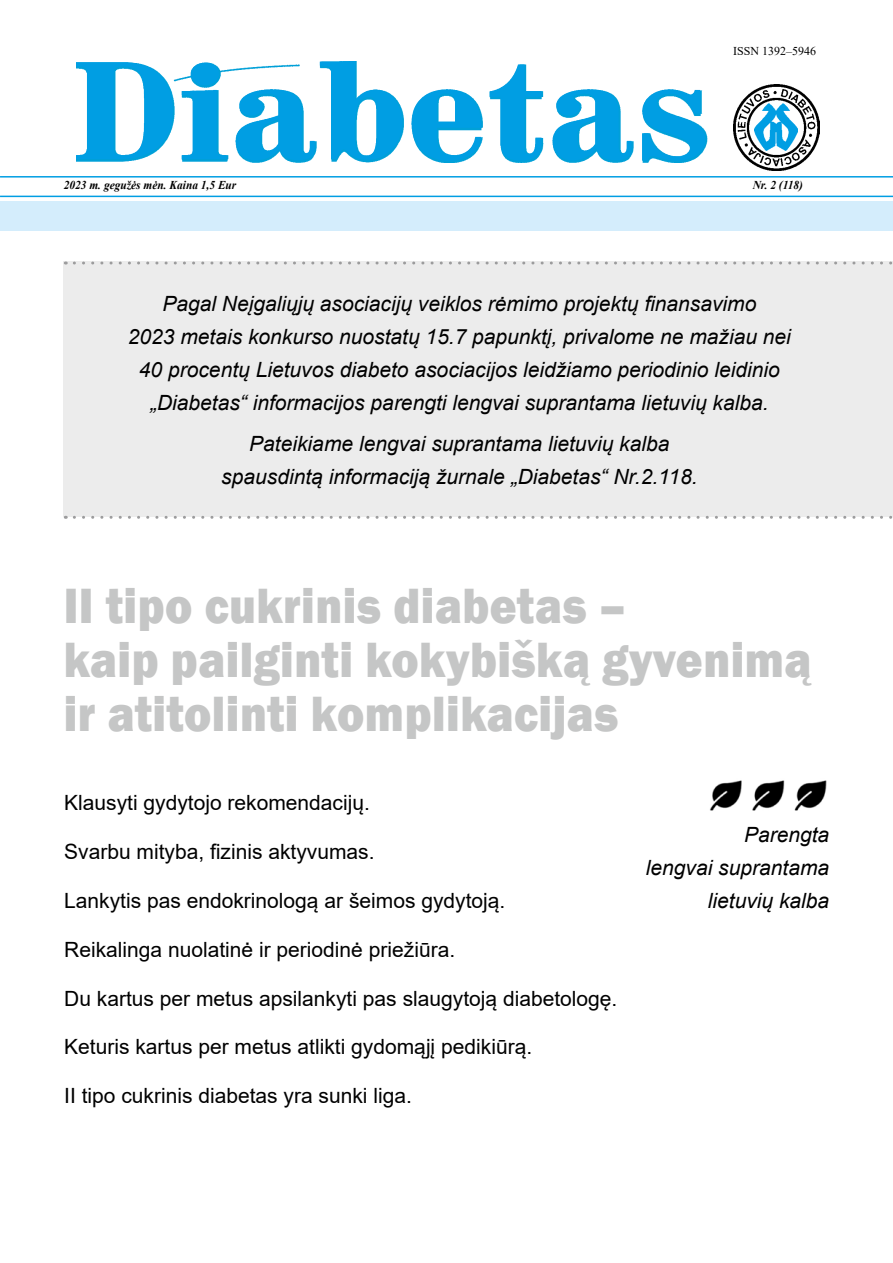
<style>
.page{position:relative;width:893px;height:1263px;background:#fff}
.page>*{position:absolute;margin:0;border:0;box-sizing:border-box;transform-origin:0 0}
.t1{font:800 51px/54px "Franklin Gothic";letter-spacing:.01em;color:#c5c6c6;scale:.9 1}
.t2{font:italic 21px/33px "Arial";color:#000;text-align:center}
.t3{font:21px "Arial";color:#000}
.t4{font:italic 700 12px "Times New Roman";color:#000;scale:.95 1}
.t5{font:12px "Times New Roman";color:#000}
</style>
<div class="page">
<div style="left:0;top:201px;width:893px;height:29px;background:#d4edfc"></div>
<hr style="left:0;top:176px;width:893px;height:2px;background:#009ee3">
<hr style="left:0;top:196px;width:893px;height:1px;background:#009ee3">
<img style="left:77px;top:131px;width:630px;height:32px">
<img style="left:77px;top:62px;width:628px;height:98px">
<img style="left:734px;top:85px;width:85px;height:85px">
<img style="left:754px;top:103px;width:44px;height:48px">
<div style="left:64px;top:261px;width:829px;height:256px;background:#ececec"></div>
<svg style="left:74px;top:261px;width:818px;height:3px"></svg>
<svg style="left:74px;top:516px;width:819px;height:3px"></svg>
<img style="left:710px;top:780px;width:117px;height:31px">
<p class="t5" style="left:733px;top:43px;width:85px">ISSN 1392–5946</p>
<p class="t4" style="left:64px;top:176px;width:183px">2023 m. gegužės mėn. Kaina 1,5 Eur</p>
<p class="t4" style="left:753px;top:176px;width:55px">Nr. 2 (118)</p>
<p class="t2" style="left:128px;top:287px;width:664px">Pagal Neįgaliųjų asociacijų veiklos rėmimo projektų finansavimo<br>2023 metais konkurso nuostatų 15.7 papunktį, privalome ne mažiau nei 40 procentų Lietuvos diabeto asociacijos leidžiamo periodinio leidinio „Diabetas“ informacijos parengti lengvai suprantama lietuvių kalba.</p>
<p class="t2" style="left:221px;top:428px;width:478px">Pateikiame lengvai suprantama lietuvių kalba spausdintą informaciją žurnale „Diabetas“ Nr.2.118.</p>
<h1 class="t1" style="left:64px;top:578px;width:832px">II tipo cukrinis diabetas –<br>kaip pailginti kokybišką gyvenimą ir atitolinti komplikacijas</h1>
<p class="t3" style="left:64px;top:789px;width:307px">Klausyti gydytojo rekomendacijų.</p>
<p class="t3" style="left:64px;top:837px;width:312px">Svarbu mityba, fizinis aktyvumas.</p>
<p class="t3" style="left:64px;top:886px;width:443px">Lankytis pas endokrinologą ar šeimos gydytoją.</p>
<p class="t3" style="left:64px;top:935px;width:392px">Reikalinga nuolatinė ir periodinė priežiūra.</p>
<p class="t3" style="left:64px;top:984px;width:555px">Du kartus per metus apsilankyti pas slaugytoją diabetologę.</p>
<p class="t3" style="left:64px;top:1032px;width:469px">Keturis kartus per metus atlikti gydomąjį pedikiūrą.</p>
<p class="t3" style="left:64px;top:1081px;width:349px">II tipo cukrinis diabetas yra sunki liga.</p>
<p class="t2" style="left:646px;top:818px;width:185px;text-align:right">Parengta<br>lengvai suprantama lietuvių kalba</p>
</div>
